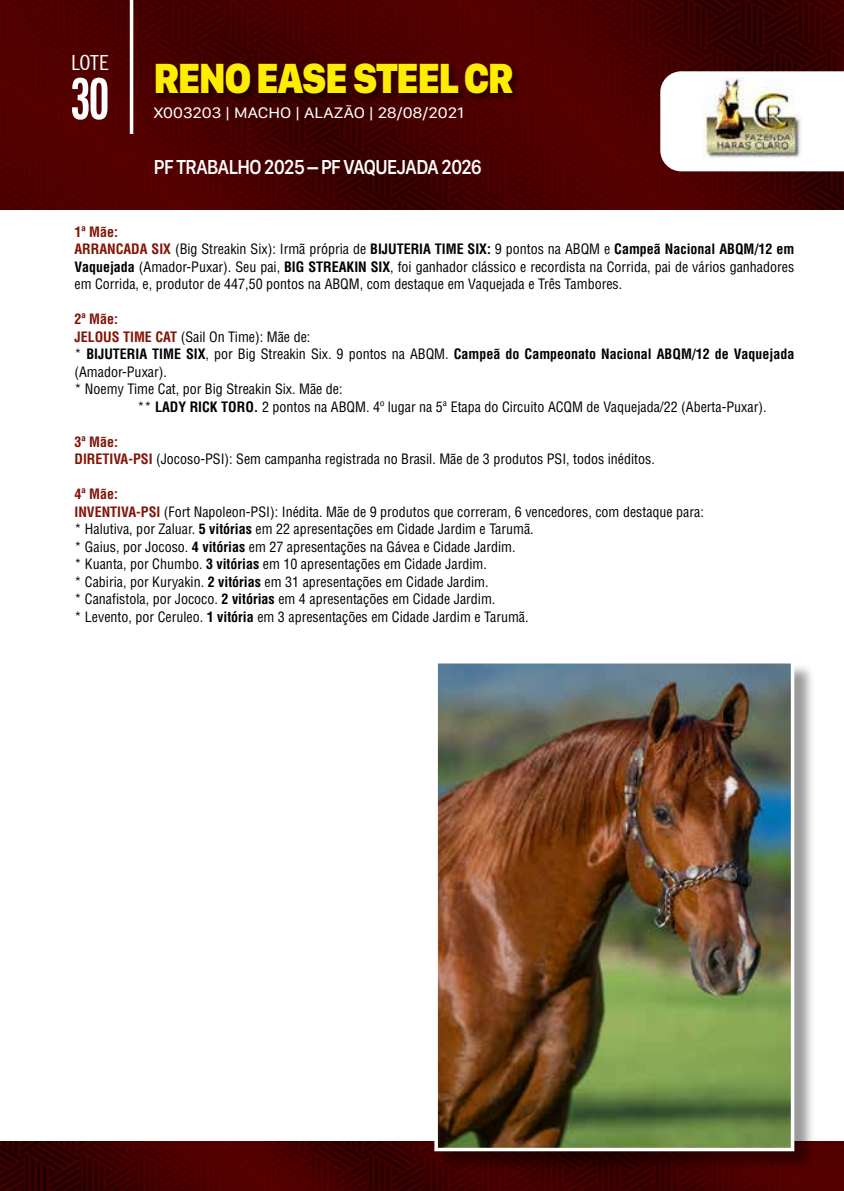
<style>
.page{position:relative;width:844px;height:1191px;background:#fff}
.page>*{position:absolute;margin:0;border:0;box-sizing:border-box;transform-origin:0 0}
.t1{font:700 extra-condensed 56px "News Gothic BT";color:#fff}
.t2{font:900 43.75px "SF Compact Display";letter-spacing:-.025em;color:#ffed00;scale:.88 1}
.t3{font:600 21px "SF Compact Display";letter-spacing:-.025em;color:#fff;scale:.88 1}
.t4{font:condensed 20.82px "News Gothic BT";color:#fff;scale:1.11 1}
.t5{font:15.75px "SF Compact Display";color:#fff;scale:1.11 1}
.t6{font:condensed 14px/17.5px "Helvetica LT Std";color:#000}
.t7{font:700 condensed 14px "Helvetica LT Std";color:#000}
.t8{font:700 condensed 14px "Helvetica LT Std";color:#821307}
.s1{font-weight:700;color:#821307}
.s2{font-weight:700}
.s3{font-weight:400}
</style>
<div class="page">
<img style="left:0;top:0;width:843px;height:210px">
<img style="left:0;top:1141px;width:843px;height:50px">
<svg style="left:660px;top:71px;width:183px;height:100px"></svg>
<div style="left:154px;top:62px;width:367px;height:40px;background:#000;opacity:.45"></div>
<hr style="left:130px;top:0;width:3px;height:134px;background:#fff">
<img style="left:703px;top:78px;width:97px;height:83px">
<div style="left:437px;top:662px;width:378px;height:511px;background:#000;opacity:.4"></div>
<img style="left:439px;top:665px;width:350px;height:481px">
<div style="left:434px;top:660px;width:360px;height:491px;border:4px solid #fff"></div>
<h3 class="t4" style="left:71px;top:50px;width:35px">LOTE</h3>
<h1 class="t1" style="left:70px;top:65px;width:42px">30</h1>
<h2 class="t2" style="left:154px;top:52px;width:410px">RENO EASE STEEL CR</h2>
<p class="t5" style="left:154px;top:102px;width:281px">X003203 | MACHO | ALAZÃO | 28/08/2021</p>
<h3 class="t3" style="left:154px;top:154px;width:374px">PF TRABALHO 2025 – PF VAQUEJADA 2026</h3>
<p class="t6" style="left:74px;top:223px;width:721px"><span class="s1">1ª Mãe:<br>ARRANCADA SIX</span> (Big Streakin Six): Irmã própria de <span class="s2">BIJUTERIA TIME SIX:</span> 9 pontos na ABQM e <span class="s2">Campeã Nacional ABQM/12 em Vaquejada</span> (Amador-Puxar). Seu pai, <span class="s2">BIG STREAKIN SIX</span>, foi ganhador clássico e recordista na Corrida, pai de vários ganhadores em Corrida, e, produtor de 447,50 pontos na ABQM, com destaque em Vaquejada e Três Tambores.</p>
<p class="t8" style="left:74px;top:310px;width:45px">2ª Mãe:</p>
<p class="t6" style="left:74px;top:328px;width:237px"><span class="s1">JELOUS TIME CAT</span> (Sail On Time): Mãe de:</p>
<p class="t7" style="left:74px;top:345px;width:721px"><span class="s3">*</span> BIJUTERIA TIME SIX<span class="s3">, por Big Streakin Six. 9 pontos na ABQM.</span> Campeã do Campeonato Nacional ABQM/12 de Vaquejada</p>
<p class="t6" style="left:74px;top:363px;width:94px">(Amador-Puxar).</p>
<p class="t6" style="left:74px;top:380px;width:270px">* Noemy Time Cat, por Big Streakin Six. Mãe de:</p>
<p class="t6" style="left:137px;top:398px;width:630px">** <span class="s2">LADY RICK TORO.</span> 2 pontos na ABQM. 4º lugar na 5ª Etapa do Circuito ACQM de Vaquejada/22 (Aberta-Puxar).</p>
<p class="t6" style="left:74px;top:433px;width:582px"><span class="s1">3ª Mãe:<br>DIRETIVA-PSI</span> (Jocoso-PSI): Sem campanha registrada no Brasil. Mãe de 3 produtos PSI, todos inéditos.</p>
<p class="t6" style="left:74px;top:485px;width:630px"><span class="s1">4ª Mãe:<br>INVENTIVA-PSI</span> (Fort Napoleon-PSI): Inédita. Mãe de 9 produtos que correram, 6 vencedores, com destaque para: * Halutiva, por Zaluar. <span class="s2">5 vitórias</span> em 22 apresentações em Cidade Jardim e Tarumã.<br>* Gaius, por Jocoso. <span class="s2">4 vitórias</span> em 27 apresentações na Gávea e Cidade Jardim.<br>* Kuanta, por Chumbo. <span class="s2">3 vitórias</span> em 10 apresentações em Cidade Jardim.<br>* Cabiria, por Kuryakin. <span class="s2">2 vitórias</span> em 31 apresentações em Cidade Jardim.<br>* Canafistola, por Jococo. <span class="s2">2 vitórias</span> em 4 apresentações em Cidade Jardim.<br>* Levento, por Ceruleo. <span class="s2">1 vitória</span> em 3 apresentações em Cidade Jardim e Tarumã.</p>
</div>
